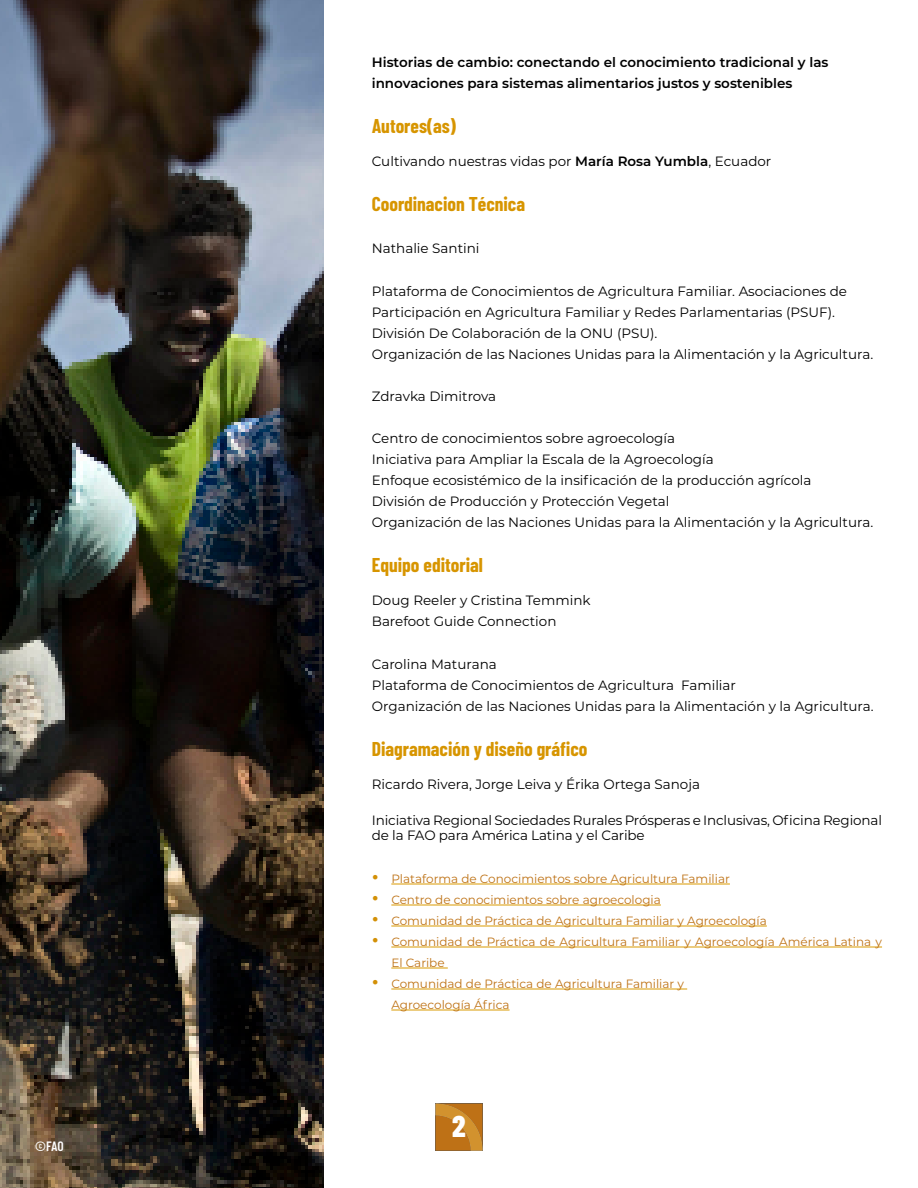
<style>
.page{position:relative;width:918px;height:1188px;background:#fff}
.page>*{position:absolute;margin:0;border:0;box-sizing:border-box;transform-origin:0 0}
.t1{font:800 30px "Barlow Condensed";color:#fff}
.t2{font:700 19.5px "Barlow Condensed";color:#d79500}
.t3{font:13.5px/21px "Montserrat";color:#000}
.t4{font:600 13.5px/21px "Montserrat";color:#000}
.t5{font:600 13.5px "Barlow Condensed";color:#fff}
.t6{font:12px/21px "Montserrat";color:#be7215}
.s1{font-weight:600}
.s2{font-weight:600;font-size:21px;color:#d39006}
</style>
<div class="page">
<img style="left:0;top:0;width:323px;height:1188px">
<hr style="left:391px;top:884px;width:339px;height:1px;background:#db9b00">
<hr style="left:391px;top:905px;width:270px;height:1px;background:#db9b00">
<hr style="left:391px;top:926px;width:376px;height:1px;background:#db9b00">
<hr style="left:391px;top:947px;width:491px;height:1px;background:#db9b00">
<hr style="left:391px;top:968px;width:57px;height:1px;background:#db9b00">
<hr style="left:391px;top:989px;width:296px;height:1px;background:#db9b00">
<hr style="left:391px;top:1010px;width:119px;height:1px;background:#db9b00">
<svg style="left:435px;top:1104px;width:48px;height:47px;background:#c17b21"></svg>
<p class="t5" style="left:35px;top:1138px;width:30px">©FAO</p>
<p class="t4" style="left:372px;top:51px;width:458px">Historias de cambio: conectando el conocimiento tradicional y las innovaciones para sistemas alimentarios justos y sostenibles</p>
<h2 class="t2" style="left:372px;top:114px;width:86px">Autores(as)</h2>
<p class="t3" style="left:372px;top:150px;width:401px">Cultivando nuestras vidas por <span class="s1">María Rosa Yumbla</span>, Ecuador</p>
<h2 class="t2" style="left:372px;top:192px;width:155px">Coordinacion Técnica</h2>
<p class="t3" style="left:372px;top:238px;width:109px">Nathalie Santini</p>
<p class="t3" style="left:372px;top:280px;width:503px">Plataforma de Conocimientos de Agricultura Familiar. Asociaciones de Participación en Agricultura Familiar y Redes Parlamentarias (PSUF).<br>División De Colaboración de la ONU (PSU).<br>Organización de las Naciones Unidas para la Alimentación y la Agricultura.</p>
<p class="t3" style="left:372px;top:385px;width:126px">Zdravka Dimitrova</p>
<p class="t3" style="left:372px;top:427px;width:503px">Centro de conocimientos sobre agroecología<br>Iniciativa para Ampliar la Escala de la Agroecología<br>Enfoque ecosistémico de la insificación de la producción agrícola<br>División de Producción y Protección Vegetal<br>Organización de las Naciones Unidas para la Alimentación y la Agricultura.</p>
<h2 class="t2" style="left:372px;top:553px;width:113px">Equipo editorial</h2>
<p class="t3" style="left:372px;top:590px;width:220px">Doug Reeler y Cristina Temmink<br>Barefoot Guide Connection</p>
<p class="t3" style="left:372px;top:653px;width:503px">Carolina Maturana<br>Plataforma de Conocimientos de Agricultura Familiar<br>Organización de las Naciones Unidas para la Alimentación y la Agricultura.</p>
<h2 class="t2" style="left:372px;top:737px;width:217px">Diagramación y diseño gráfico</h2>
<p class="t3" style="left:372px;top:773px;width:330px">Ricardo Rivera, Jorge Leiva y Érika Ortega Sanoja</p>
<p class="t3" style="left:372px;top:812px;width:512px;line-height:15px">Iniciativa Regional Sociedades Rurales Prósperas e Inclusivas, Oficina Regional de la FAO para América Latina y el Caribe</p>
<p class="t6" style="left:372px;top:867px;width:360px"><span class="s2">•</span> Plataforma de Conocimientos sobre Agricultura Familiar</p>
<p class="t6" style="left:372px;top:888px;width:291px"><span class="s2">•</span> Centro de conocimientos sobre agroecologia</p>
<p class="t6" style="left:372px;top:909px;width:397px"><span class="s2">•</span> Comunidad de Práctica de Agricultura Familiar y Agroecología</p>
<p class="t6" style="left:391px;top:930px;width:492px;text-indent:-20px"><span class="s2">•</span> Comunidad de Práctica de Agricultura Familiar y Agroecología América Latina y<br>El Caribe</p>
<p class="t6" style="left:391px;top:972px;width:294px;text-indent:-20px"><span class="s2">•</span> Comunidad de Práctica de Agricultura Familiar y<br>Agroecología África</p>
<h1 class="t1" style="left:452px;top:1108px;width:15px">2</h1>
</div>
